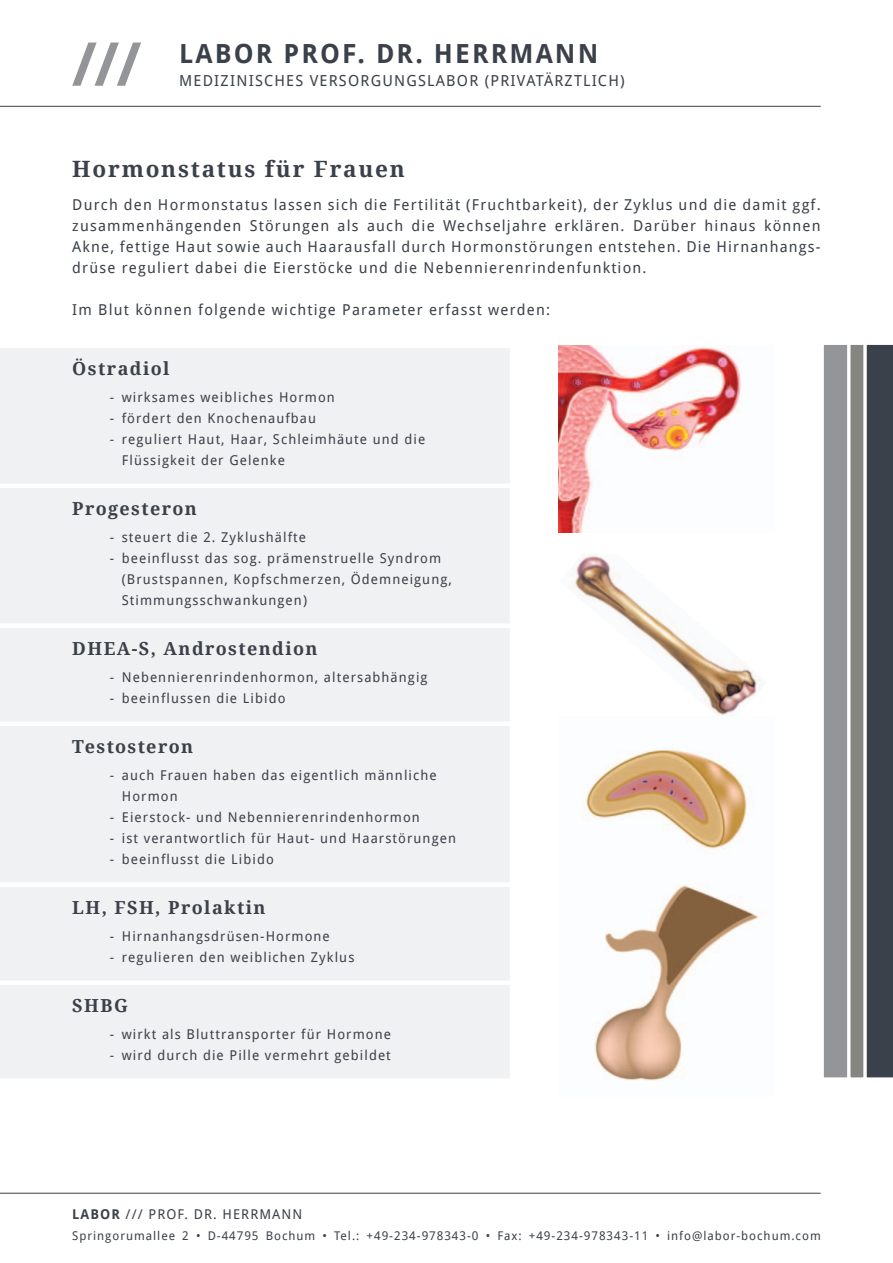
<style>
.page{position:relative;width:893px;height:1263px;background:#fff}
.page>*{position:absolute;margin:0;border:0;box-sizing:border-box;transform-origin:0 0}
.t1{font:700 26.4px "Droid Sans";letter-spacing:.08em;color:#3b414a}
.t2{font:700 22.5px "Droid Serif";letter-spacing:.08em;color:#3b414a}
.t3{font:700 18px "Droid Serif";letter-spacing:.08em;color:#3b414a}
.t4{font:15.15px "Droid Sans";letter-spacing:.08em;color:#3b414a}
.t5{font:15px/21px "Droid Sans";letter-spacing:.08em;color:#3b414a;text-align:justify}
.t6{font:13.5px/21px "Droid Sans";letter-spacing:.08em;color:#3b414a}
.t7{font:12px "Droid Sans";letter-spacing:.08em;color:#3b414a}
.s1{font-weight:700}
</style>
<div class="page">
<hr style="left:0;top:106px;width:821px;height:1px;background:#3b414a">
<hr style="left:0;top:1193px;width:821px;height:1px;background:#3b414a">
<div style="left:0;top:348px;width:510px;height:135px;background:#f0f1f2"></div>
<div style="left:0;top:726px;width:510px;height:156px;background:#f0f1f2"></div>
<div style="left:0;top:488px;width:510px;height:135px;background:#f0f1f2"></div>
<div style="left:0;top:628px;width:510px;height:93px;background:#f0f1f2"></div>
<div style="left:0;top:887px;width:510px;height:93px;background:#f0f1f2"></div>
<div style="left:0;top:985px;width:510px;height:93px;background:#f0f1f2"></div>
<img style="left:558px;top:346px;width:183px;height:186px">
<img style="left:574px;top:555px;width:187px;height:161px">
<img style="left:585px;top:750px;width:174px;height:331px">
<svg style="left:823px;top:344px;width:70px;height:734px;background:#7d8083"></svg>
<svg style="left:72px;top:43px;width:69px;height:43px"></svg>
<h1 class="t1" style="left:179px;top:38px;width:421px">LABOR PROF. DR. HERRMANN</h1>
<p class="t4" style="left:179px;top:72px;width:447px">Medizinisches Versorgungslabor (Privatärztlich)</p>
<h2 class="t2" style="left:72px;top:155px;width:334px">Hormonstatus für Frauen</h2>
<p class="t5" style="left:72px;top:194px;width:750px">Durch den Hormonstatus lassen sich die Fertilität (Fruchtbarkeit), der Zyklus und die damit ggf. zusammenhängenden Störungen als auch die Wechseljahre erklären. Darüber hinaus können Akne, fettige Haut sowie auch Haarausfall durch Hormonstörungen entstehen. Die Hirnanhangs&shy;drüse reguliert dabei die Eierstöcke und die Nebennierenrindenfunktion.</p>
<p class="t5" style="left:72px;top:299px;width:479px">Im Blut können folgende wichtige Parameter erfasst werden:</p>
<h3 class="t3" style="left:72px;top:357px;width:99px">Östradiol</h3>
<p class="t6" style="left:110px;top:387px;width:227px">- wirksames weibliches Hormon</p>
<p class="t6" style="left:110px;top:408px;width:208px">- fördert den Knochenaufbau</p>
<p class="t6" style="left:122px;top:429px;width:305px;text-indent:-12px">- reguliert Haut, Haar, Schleimhäute und die<br>Flüssigkeit der Gelenke</p>
<h3 class="t3" style="left:72px;top:497px;width:126px">Progesteron</h3>
<p class="t6" style="left:110px;top:527px;width:198px">- steuert die 2. Zyklushälfte</p>
<p class="t6" style="left:122px;top:548px;width:332px;text-indent:-12px">- beeinflusst das sog. prämenstruelle Syndrom (Brustspannen, Kopfschmerzen, Ödemneigung,<br>Stimmungsschwankungen)</p>
<h3 class="t3" style="left:72px;top:637px;width:247px">DHEA-S, Androstendion</h3>
<p class="t6" style="left:110px;top:666px;width:319px">- Nebennierenrindenhormon, altersabhängig</p>
<p class="t6" style="left:110px;top:687px;width:177px">- beeinflussen die Libido</p>
<h3 class="t3" style="left:72px;top:735px;width:122px">Testosteron</h3>
<p class="t6" style="left:122px;top:764px;width:316px;text-indent:-12px">- auch Frauen haben das eigentlich männliche<br>Hormon</p>
<p class="t6" style="left:110px;top:806px;width:312px">- Eierstock- und Nebennierenrindenhormon</p>
<p class="t6" style="left:110px;top:827px;width:348px">- ist verantwortlich für Haut- und Haarstörungen</p>
<p class="t6" style="left:110px;top:848px;width:166px">- beeinflusst die Libido</p>
<h3 class="t3" style="left:72px;top:896px;width:195px">LH, FSH, Prolaktin</h3>
<p class="t6" style="left:110px;top:925px;width:222px">- Hirnanhangsdrüsen-Hormone</p>
<p class="t6" style="left:110px;top:946px;width:246px">- regulieren den weiblichen Zyklus</p>
<h3 class="t3" style="left:72px;top:994px;width:57px">SHBG</h3>
<p class="t6" style="left:110px;top:1023px;width:283px">- wirkt als Bluttransporter für Hormone</p>
<p class="t6" style="left:110px;top:1044px;width:283px">- wird durch die Pille vermehrt gebildet</p>
<p class="t6" style="left:72px;top:1203px;width:211px"><span class="s1">LABOR</span> /// Prof. Dr. He rrmann</p>
<p class="t7" style="left:72px;top:1228px;width:750px">Springorumallee 2 • D-44795 Bochum • Tel.: +49-234-978343-0 • Fax: +49-234-978343-11 • info@labor-bochum.com</p>
</div>
